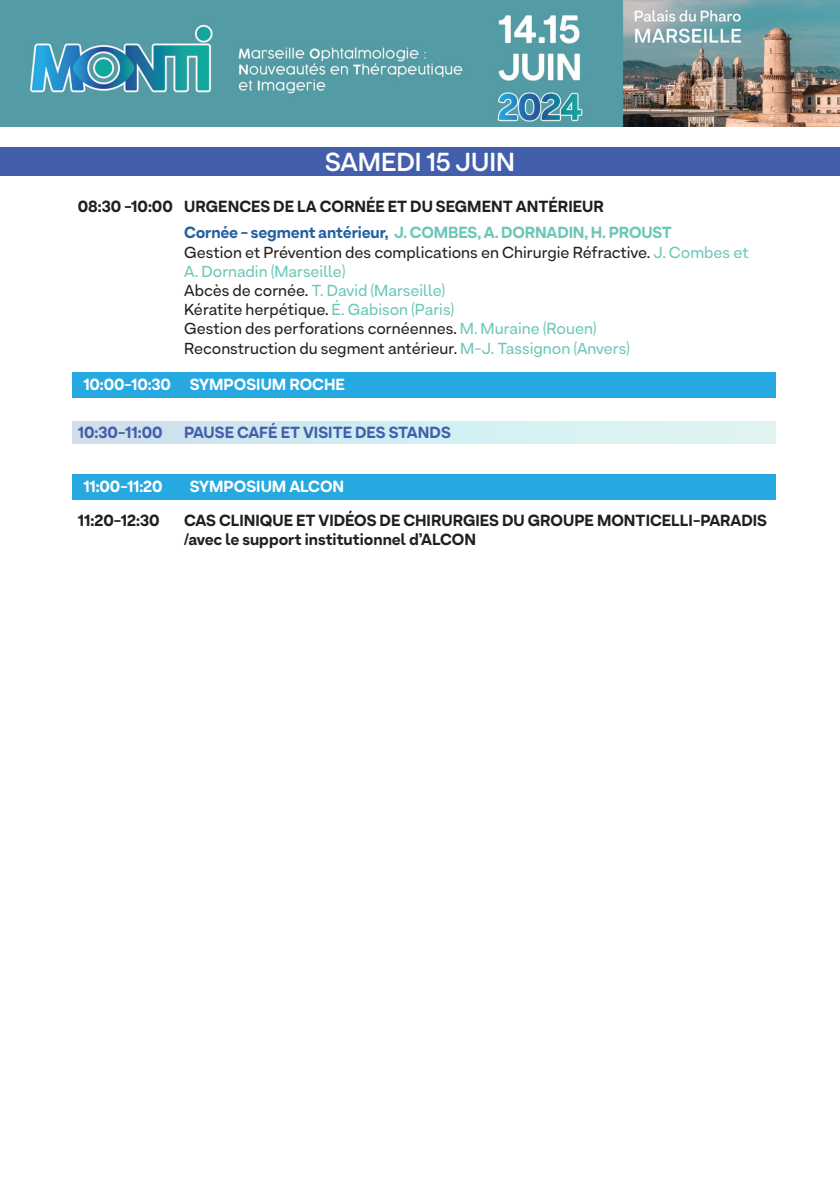
<style>
.page{position:relative;width:840px;height:1191px;background:#fff}
.page>*{position:absolute;margin:0;border:0;box-sizing:border-box;transform-origin:0 0}
.t1{font:600 26px "Armin Soft";color:#fff}
.t2{font:16px/19.2px "Armin Soft";color:#231f20}
.t3{font:800 16px "Armin Soft";color:#231f20}
.t4{font:800 16px "Armin Soft";letter-spacing:-.01em;color:#6cc7b8}
.t5{font:800 16px "Armin Soft";color:#fff}
.t6{font:800 16px "Armin Soft";color:#435fab}
.t7{font:16px "Armin Soft";color:#6cc7b8}
.s1{color:#21609f}
.s2{color:#6cc7b8}
.s3{color:#231f20}
</style>
<div class="page">
<div style="left:0;top:147px;width:839px;height:28px;background:#435fab"></div>
<div style="left:72px;top:373px;width:703px;height:25px;background:#26a9e0"></div>
<div style="left:72px;top:421px;width:703px;height:23px;background:linear-gradient(to right,#cbe1ee,#ddf8f4)"></div>
<div style="left:72px;top:474px;width:703px;height:25px;background:#26a9e0"></div>
<img style="left:0;top:0;width:839px;height:126px">
<p class="t1" style="left:325px;top:145px;width:191px">SAMEDI 15 JUIN</p>
<p class="t3" style="left:78px;top:196px;width:527px">08:30 -10:00 URGENCES DE LA CORNÉE ET DU SEGMENT ANTÉRIEUR</p>
<p class="t4" style="left:184px;top:222px;width:489px"><span class="s1">Cornée - segment antérieur,</span> J. COMBES, A. DORNADIN, H. PROUST</p>
<p class="t2" style="left:184px;top:242px;width:565px">Gestion et Prévention des complications en Chirurgie Réfractive. <span class="s2">J. Combes et<br>A. Dornadin (Marseille)</span></p>
<p class="t7" style="left:184px;top:280px;width:263px"><span class="s3">Abcès de cornée.</span> T. David (Marseille)</p>
<p class="t2" style="left:184px;top:300px;width:271px">Kératite herpétique. <span class="s2">É. Gabison (Paris)</span></p>
<p class="t2" style="left:184px;top:319px;width:414px">Gestion des perforations cornéennes. <span class="s2">M. Muraine (Rouen)</span></p>
<p class="t2" style="left:184px;top:338px;width:447px">Reconstruction du segment antérieur. <span class="s2">M-J. Tassignon (Anvers)</span></p>
<p class="t5" style="left:83px;top:374px;width:263px">10:00-10:30 SYMPOSIUM ROCHE</p>
<p class="t6" style="left:78px;top:422px;width:86px">10:30-11:00</p>
<p class="t6" style="left:184px;top:422px;width:268px">PAUSE CAFÉ ET VISITE DES STANDS</p>
<p class="t5" style="left:83px;top:476px;width:81px">11:00-11:20</p>
<p class="t5" style="left:190px;top:476px;width:156px">SYMPOSIUM ALCON</p>
<p class="t3" style="left:78px;top:510px;width:83px">11:20-12:30</p>
<p class="t3" style="left:184px;top:510px;width:584px">CAS CLINIQUE ET VIDÉOS DE CHIRURGIES DU GROUPE MONTICELLI-PARADIS</p>
<p class="t3" style="left:184px;top:529px;width:293px">/avec le support institutionnel d’ALCON</p>
</div>
